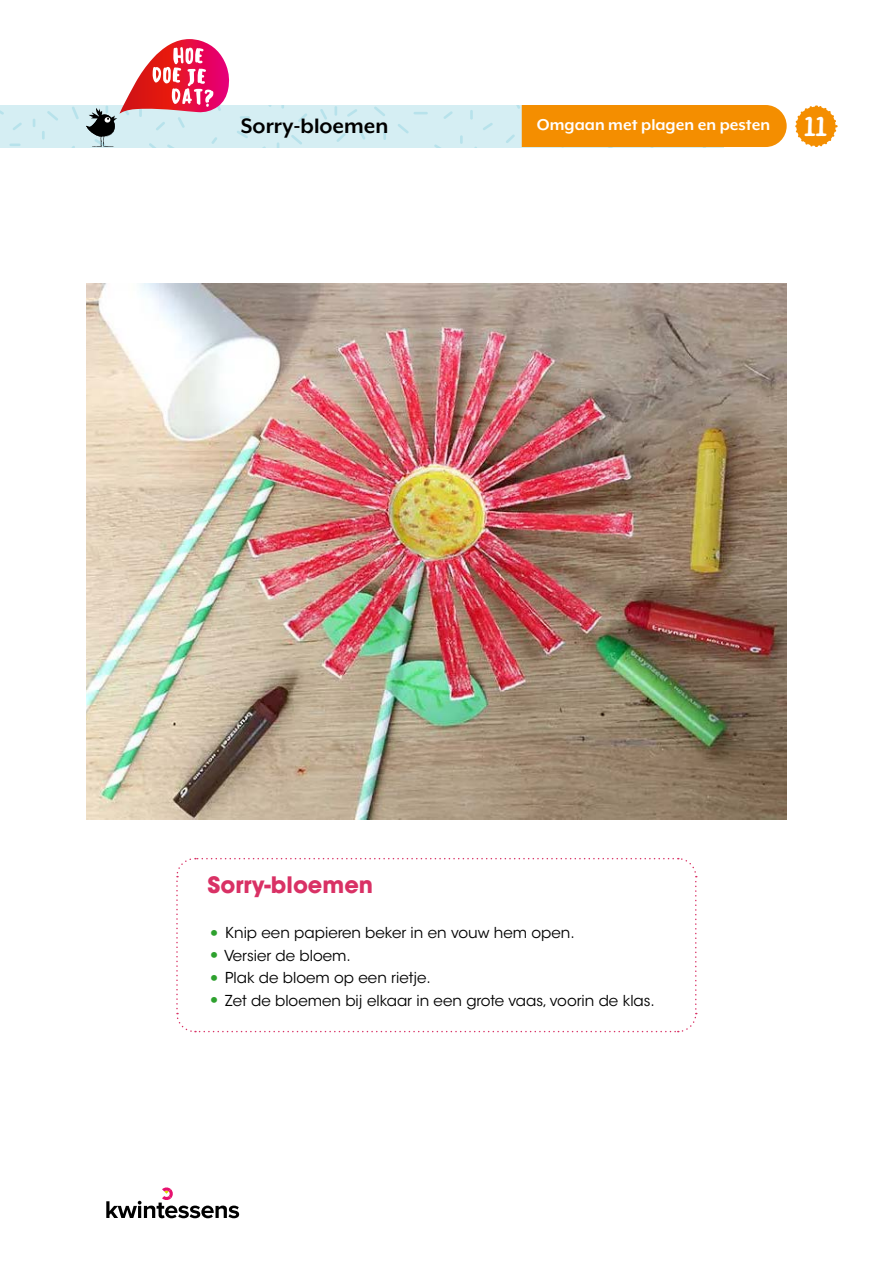
<style>
.page{position:relative;width:893px;height:1263px;background:#fff}
.page>*{position:absolute;margin:0;border:0;box-sizing:border-box;transform-origin:0 0}
.t1{font:700 24px "Mr Eaves XL Mod OT";color:#000}
.t2{font:700 22.5px "ITC Avant Garde Std";color:#d93165}
.t3{font:19.95px "KG Nextto Me Solid";color:#fff}
.t4{font:700 18px "Mr Eaves XL Mod OT";color:#fff}
.t5{font:15px "ITC Avant Garde Std";color:#000}
.s1{font-size:27px;color:#2da12e}
</style>
<div class="page">
<div style="left:0;top:105px;width:724px;height:42px;background:#d5eef3"></div>
<svg style="left:9px;top:144px;width:12px;height:2px"></svg>
<svg style="left:42px;top:131px;width:3px;height:9px"></svg>
<svg style="left:72px;top:107px;width:7px;height:12px"></svg>
<svg style="left:47px;top:111px;width:11px;height:10px"></svg>
<svg style="left:0;top:110px;width:4px;height:5px"></svg>
<svg style="left:13px;top:123px;width:9px;height:7px"></svg>
<svg style="left:33px;top:119px;width:2px;height:8px"></svg>
<svg style="left:383px;top:131px;width:3px;height:9px"></svg>
<svg style="left:460px;top:135px;width:3px;height:9px"></svg>
<svg style="left:443px;top:111px;width:10px;height:8px"></svg>
<svg style="left:470px;top:110px;width:3px;height:10px"></svg>
<svg style="left:374px;top:107px;width:11px;height:9px"></svg>
<svg style="left:413px;top:112px;width:15px;height:2px"></svg>
<svg style="left:483px;top:123px;width:10px;height:7px"></svg>
<svg style="left:398px;top:124px;width:11px;height:9px"></svg>
<svg style="left:237px;top:131px;width:11px;height:7px"></svg>
<svg style="left:336px;top:133px;width:10px;height:9px"></svg>
<svg style="left:320px;top:109px;width:7px;height:11px"></svg>
<svg style="left:298px;top:113px;width:9px;height:9px"></svg>
<svg style="left:334px;top:106px;width:3px;height:10px"></svg>
<svg style="left:347px;top:109px;width:10px;height:8px"></svg>
<svg style="left:240px;top:116px;width:10px;height:3px"></svg>
<svg style="left:291px;top:135px;width:11px;height:9px"></svg>
<svg style="left:358px;top:129px;width:7px;height:11px"></svg>
<svg style="left:86px;top:39px;width:144px;height:108px"></svg>
<svg style="left:795px;top:105px;width:43px;height:42px"></svg>
<svg style="left:106px;top:1187px;width:133px;height:31px"></svg>
<img style="left:86px;top:283px;width:701px;height:536px">
<svg style="left:176px;top:857px;width:521px;height:176px"></svg>
<svg style="left:506px;top:105px;width:281px;height:43px"></svg>
<h1 class="t1" style="left:241px;top:113px;width:149px">Sorry-bloemen</h1>
<h3 class="t3" style="left:804px;top:112px;width:24px">11</h3>
<p class="t4" style="left:537px;top:116px;width:235px">Omgaan met plagen en pesten</p>
<h2 class="t2" style="left:208px;top:870px;width:167px">Sorry-bloemen</h2>
<p class="t5" style="left:208px;top:923px;width:369px"><span class="s1">•</span> Knip een papieren beker in en vouw hem open.</p>
<p class="t5" style="left:208px;top:946px;width:145px"><span class="s1">•</span> Versier de bloem.</p>
<p class="t5" style="left:208px;top:968px;width:225px"><span class="s1">•</span> Plak de bloem op een rietje.</p>
<p class="t5" style="left:208px;top:991px;width:449px"><span class="s1">•</span> Zet de bloemen bij elkaar in een grote vaas, voorin de klas.</p>
</div>
